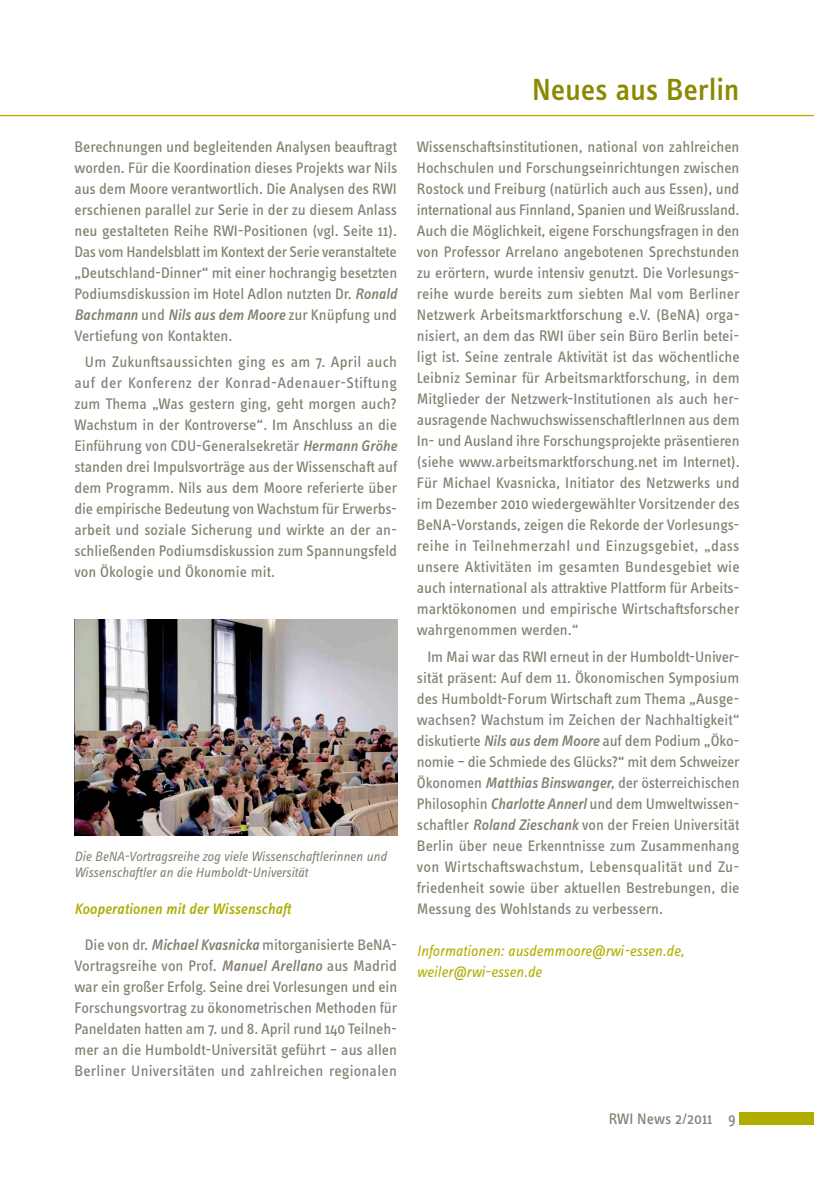
<style>
.page{position:relative;width:814px;height:1181px;background:#fff}
.page>*{position:absolute;margin:0;border:0;box-sizing:border-box;transform-origin:0 0}
.t1{font:500 31.5px "Info OT Text";letter-spacing:-.005em;color:#8a8900}
.t2{font:15.75px/21px "Info OT Text";color:#868073;text-align:justify}
.t3{font:italic 15.75px/21px "Info OT Text";letter-spacing:-.005em;color:#b1ad00}
.t4{font:italic 500 15.75px "Info OT Text";letter-spacing:.005em;color:#b1ad00}
.t5{font:italic 14px/15.8px "Info OT Text";letter-spacing:-.005em;color:#868073}
.s1{color:#878174}
.s2{font-weight:500;font-style:italic}
</style>
<div class="page">
<div style="left:739px;top:1112px;width:75px;height:12px;background:#b1ad00"></div>
<hr style="left:0;top:115px;width:814px;height:1px;background:#b1ad00">
<img style="left:74px;top:620px;width:323px;height:215px">
<p class="t2" style="left:74px;top:136px;width:324px">Berechnungen und begleitenden Analysen beauftragt worden. Für die Koordination dieses Projekts war Nils aus dem Moore verantwortlich. Die Analysen des RWI erschienen parallel zur Serie in der zu diesem Anlass neu gestalteten Reihe RWI-Positionen (vgl. <span class="s1">Seite 11)</span>.<br>Das vom Handelsblatt im Kontext der Serie veranstaltete „Deutschland-Dinner“ mit einer hochrangig besetzten Podiumsdiskussion im Hotel Adlon nutzten Dr. <span class="s2">Ronald Bachmann</span> und <span class="s2">Nils aus dem Moore</span> zur Knüpfung und Vertiefung von Kontakten.</p>
<p class="t2" style="left:74px;top:351px;width:324px;text-indent:11px">Um Zukunftsaussichten ging es am 7. April auch auf der Konferenz der Konrad-Adenauer-Stiftung zum Thema „Was gestern ging, geht morgen auch?<br>Wachstum in der Kontroverse“. Im Anschluss an die Einführung von CDU-Generalsekretär <span class="s2">Hermann Gröhe </span>standen drei Impulsvorträge aus der Wissenschaft auf dem Programm. Nils aus dem Moore referierte über die empirische Bedeutung von Wachstum für Erwerbs&shy;arbeit und soziale Sicherung und wirkte an der an&shy;schließenden Podiumsdiskussion zum Spannungsfeld von Ökologie und Ökonomie mit.</p>
<p class="t5" style="left:74px;top:848px;width:314px">Die BeNA-Vortragsreihe zog viele Wissenschaftlerinnen und<br>Wissenschaftler an die Humboldt-Universität</p>
<p class="t4" style="left:74px;top:898px;width:219px">Kooperationen mit der Wissenschaft</p>
<p class="t2" style="left:74px;top:934px;width:324px;text-indent:11px">Die von dr. <span class="s2">Michael Kvasnicka</span> mitorganisierte BeNA-Vortragsreihe von Prof. <span class="s2">Manuel Arellano</span> aus Madrid war ein großer Erfolg. Seine drei Vorlesungen und ein Forschungsvortrag zu ökonometrischen Methoden für Paneldaten hatten am 7. und 8. April rund 140 Teilneh&shy;mer an die Humboldt-Universität geführt – aus allen Berliner Universitäten und zahlreichen regionalen</p>
<h1 class="t1" style="left:532px;top:70px;width:209px">Neues aus Berlin</h1>
<p class="t2" style="left:417px;top:136px;width:324px">Wissenschaftsinstitutionen, national von zahlreichen Hochschulen und Forschungseinrichtungen zwischen Rostock und Freiburg (natürlich auch aus Essen), und international aus Finnland, Spanien und Weißrussland.<br>Auch die Möglichkeit, eigene Forschungsfragen in den von Professor Arrelano angebotenen Sprechstunden zu erörtern, wurde intensiv genutzt. Die Vorlesungs&shy;reihe wurde bereits zum siebten Mal vom Berliner Netzwerk Arbeitsmarktforschung e.V. (BeNA) orga&shy;nisiert, an dem das RWI über sein Büro Berlin betei&shy;ligt ist. Seine zentrale Aktivität ist das wöchentliche Leibniz Seminar für Arbeitsmarktforschung, in dem Mitglieder der Netzwerk-Institutionen als auch her&shy;ausragende NachwuchswissenschaftlerInnen aus dem In- und Ausland ihre Forschungsprojekte präsentieren (siehe www.arbeitsmarktforschung.net im Internet).<br>Für Michael Kvasnicka, Initiator des Netzwerks und im Dezember 2010 wiedergewählter Vorsitzender des BeNA-Vorstands, zeigen die Rekorde der Vorlesungs&shy;reihe in Teilnehmerzahl und Einzugsgebiet, „dass unsere Aktivitäten im gesamten Bundesgebiet wie auch international als attraktive Plattform für Arbeits&shy;marktökonomen und empirische Wirtschaftsforscher wahrgenommen werden.“</p>
<p class="t2" style="left:417px;top:645px;width:324px;text-indent:11px">Im Mai war das RWI erneut in der Humboldt-Univer&shy;sität präsent: Auf dem 11. Ökonomischen Symposium des Humboldt-Forum Wirtschaft zum Thema „Ausge&shy;wachsen? Wachstum im Zeichen der Nachhaltigkeit“ diskutierte <span class="s2">Nils aus dem Moore</span> auf dem Podium „Öko&shy;nomie – die Schmiede des Glücks?“ mit dem Schweizer Ökonomen <span class="s2">Matthias Binswanger</span>, der österreichischen Philosophin <span class="s2">Charlotte Annerl</span> und dem Umweltwissen&shy;schaftler <span class="s2">Roland Zieschank</span> von der Freien Universität Berlin über neue Erkenntnisse zum Zusammenhang von Wirtschaftswachstum, Lebensqualität und Zu&shy;friedenheit sowie über aktuellen Bestrebungen, die Messung des Wohlstands zu verbessern.</p>
<p class="t3" style="left:417px;top:939px;width:269px">Informationen: ausdemmoore@rwi-essen.de, weiler@rwi-essen.de</p>
<p class="t2" style="left:608px;top:1107px;width:129px">RWI News 2/2011 9</p>
</div>
